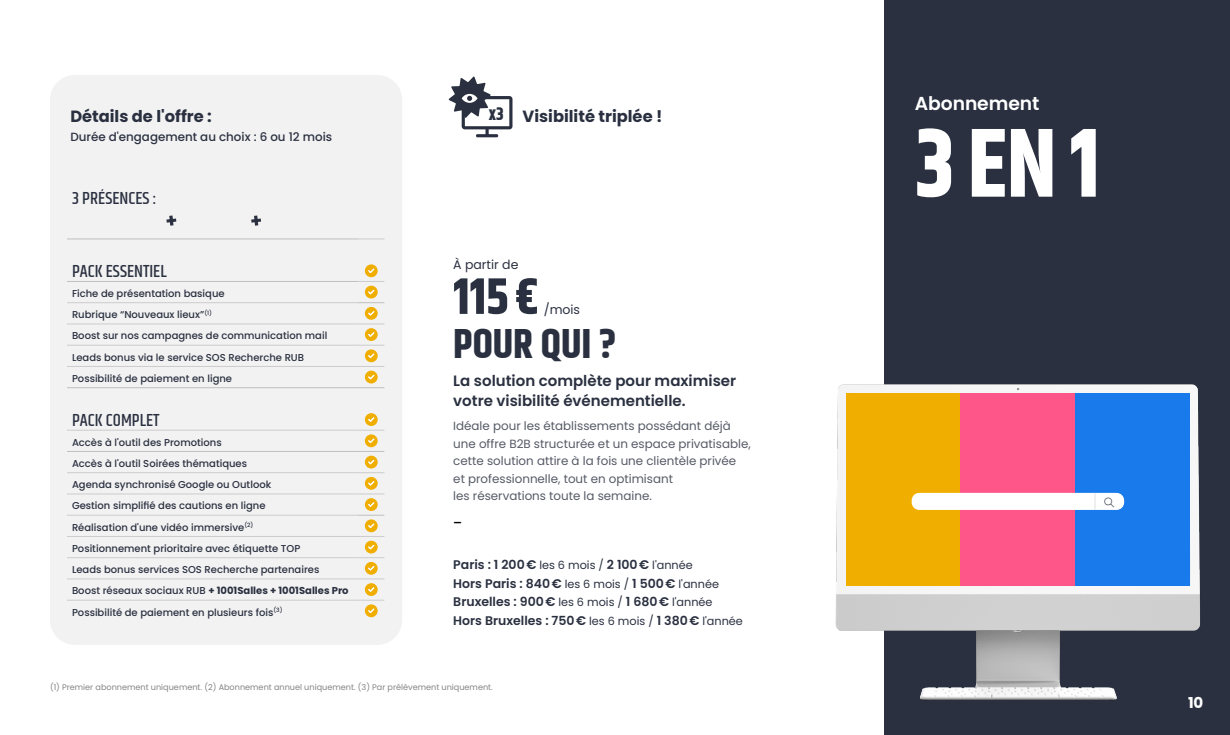
<style>
.page{position:relative;width:1230px;height:735px;background:#fff}
.page>*{position:absolute;margin:0;border:0;box-sizing:border-box;transform-origin:0 0}
.t1{font:700 97.75px "Khand";color:#fff;scale:.96 1}
.t2{font:700 51.25px "Khand";color:#2a3040}
.t3{font:700 41.25px "Khand";color:#2a3040}
.t4{font:600 18.75px "Poppins";letter-spacing:-.005em;color:#fff}
.t5{font:500 17.5px "Khand";color:#2a3040}
.t6{font:17.5px "Poppins";color:#000}
.t7{font:700 16.25px "Poppins";color:#2a3040}
.t8{font:600 15px/20px "Poppins";color:#2a3040}
.t9{font:700 15px "Poppins";color:#fff}
.t10{font:600 12.5px/18.8px "Poppins";color:#2a3040}
.t11{font:12.5px "Poppins";color:#2a3040}
.t12{font:11.88px/17.5px "Poppins";color:#555a66}
.t13{font:500 11.88px "Poppins";color:#2a3040}
.t14{font:500 10px/21.2px "Poppins";color:#2a3040}
.t15{font:8.12px "Poppins";color:#858585}
.s1{font-weight:700}
.s2{font-family:"Khand";font-size:17.88px}
.s3{font-weight:400;font-size:11.25px}
</style>
<div class="page">
<div style="left:884px;top:0;width:346px;height:735px;background:#2a3040"></div>
<div style="left:50px;top:75px;width:352px;height:570px;background:#f2f2f2;border-radius:25px"></div>
<img style="left:835px;top:384px;width:365px;height:317px">
<div style="left:846px;top:393px;width:115px;height:192px;background:#f0ae00"></div>
<div style="left:961px;top:393px;width:114px;height:192px;background:#ff5689"></div>
<div style="left:1075px;top:393px;width:115px;height:192px;background:#197aec"></div>
<div style="left:912px;top:493px;width:212px;height:17px;background:#fff;border-radius:7px"></div>
<svg style="left:1095px;top:493px;width:1px;height:17px"></svg>
<hr style="left:67px;top:302px;width:291px;height:1px;background:#ccc">
<hr style="left:67px;top:324px;width:291px;height:1px;background:#ccc">
<hr style="left:67px;top:345px;width:291px;height:1px;background:#ccc">
<hr style="left:67px;top:366px;width:291px;height:1px;background:#ccc">
<hr style="left:67px;top:472px;width:291px;height:1px;background:#ccc">
<hr style="left:67px;top:239px;width:291px;height:1px;background:#bfbfbf">
<hr style="left:67px;top:281px;width:291px;height:1px;background:#bfbfbf">
<svg style="left:358px;top:239px;width:26px;height:1px"></svg>
<hr style="left:67px;top:430px;width:291px;height:1px;background:#ccc">
<hr style="left:67px;top:494px;width:291px;height:1px;background:#ccc">
<hr style="left:67px;top:515px;width:291px;height:1px;background:#ccc">
<hr style="left:67px;top:536px;width:291px;height:1px;background:#ccc">
<hr style="left:67px;top:557px;width:291px;height:1px;background:#ccc">
<hr style="left:67px;top:579px;width:291px;height:1px;background:#ccc">
<hr style="left:67px;top:600px;width:291px;height:1px;background:#ccc">
<hr style="left:67px;top:387px;width:291px;height:1px;background:#bfbfbf">
<hr style="left:67px;top:451px;width:291px;height:1px;background:#bfbfbf">
<svg style="left:358px;top:264px;width:26px;height:124px"></svg>
<svg style="left:358px;top:413px;width:26px;height:204px"></svg>
<svg style="left:166px;top:216px;width:10px;height:10px"></svg>
<svg style="left:251px;top:216px;width:10px;height:10px"></svg>
<svg style="left:449px;top:76px;width:42px;height:42px"></svg>
<h3 class="t7" style="left:70px;top:107px;width:143px">Détails de l'offre :</h3>
<p class="t13" style="left:70px;top:130px;width:263px">Durée d'engagement au choix : 6 ou 12 mois</p>
<h3 class="t5" style="left:72px;top:187px;width:86px">3 PRÉSENCES :</h3>
<h3 class="t5" style="left:72px;top:261px;width:96px">PACK ESSENTIEL</h3>
<p class="t14" style="left:72px;top:283px;width:257px">Fiche de présentation basique<br>Rubrique “Nouveaux lieux”<sup>(1)<br></sup>Boost sur nos campagnes de communication mail Leads bonus via le service SOS Recherche RUB Possibilité de paiement en ligne</p>
<h3 class="t5" style="left:72px;top:409px;width:89px">PACK COMPLET</h3>
<p class="t14" style="left:72px;top:432px;width:278px">Accès à l'outil des Promotions<br>Accès à l'outil Soirées thématiques<br>Agenda synchronisé Google ou Outlook<br>Gestion simplifié des cautions en ligne<br>Réalisation d'une vidéo immersive<sup>(2)<br></sup>Positionnement prioritaire avec étiquette TOP<br>Leads bonus services SOS Recherche partenaires Boost réseaux sociaux RUB <span class="s1">+ 1001Salles + 1001Salles Pro </span>Possibilité de paiement en plusieurs fois<sup>(3)</sup></p>
<h3 class="t7" style="left:489px;top:107px;width:175px"><span class="s2">x3</span> Visibilité triplée !</h3>
<p class="t11" style="left:453px;top:257px;width:67px">À partir de</p>
<h2 class="t2" style="left:453px;top:260px;width:88px">115 €</h2>
<p class="t11" style="left:544px;top:302px;width:38px">/mois</p>
<h3 class="t3" style="left:453px;top:314px;width:165px">POUR QUI ?</h3>
<h3 class="t8" style="left:453px;top:371px;width:284px">La solution complète pour maximiser votre visibilité événementielle.</h3>
<p class="t12" style="left:453px;top:417px;width:299px">Idéale pour les établissements possédant déjà une offre B2B structurée et un espace privatisable, cette solution attire à la fois une clientèle privée et professionnelle, tout en optimisant<br>les réservations toute la semaine.</p>
<h3 class="t6" style="left:453px;top:513px;width:11px">-</h3>
<p class="t10" style="left:453px;top:555px;width:291px">Paris : 1 200€ <span class="s3">les 6 mois /</span> 2 100€ <span class="s3">l'année<br></span>Hors Paris : 840€ <span class="s3">les 6 mois /</span> 1 500€ <span class="s3">l'année </span>Bruxelles : 900€ <span class="s3">les 6 mois /</span> 1 680€ <span class="s3">l'année </span>Hors Bruxelles : 750€ <span class="s3">les 6 mois /</span> 1 380€ <span class="s3">l'année</span></p>
<p class="t15" style="left:50px;top:682px;width:444px">(1) Premier abonnement uniquement. (2) Abonnement annuel uniquement. (3) Par prélèvement uniquement.</p>
<h3 class="t4" style="left:915px;top:92px;width:126px">Abonnement</h3>
<h1 class="t1" style="left:915px;top:94px;width:194px">3 EN 1</h1>
<h3 class="t9" style="left:1188px;top:694px;width:17px">10</h3>
</div>
